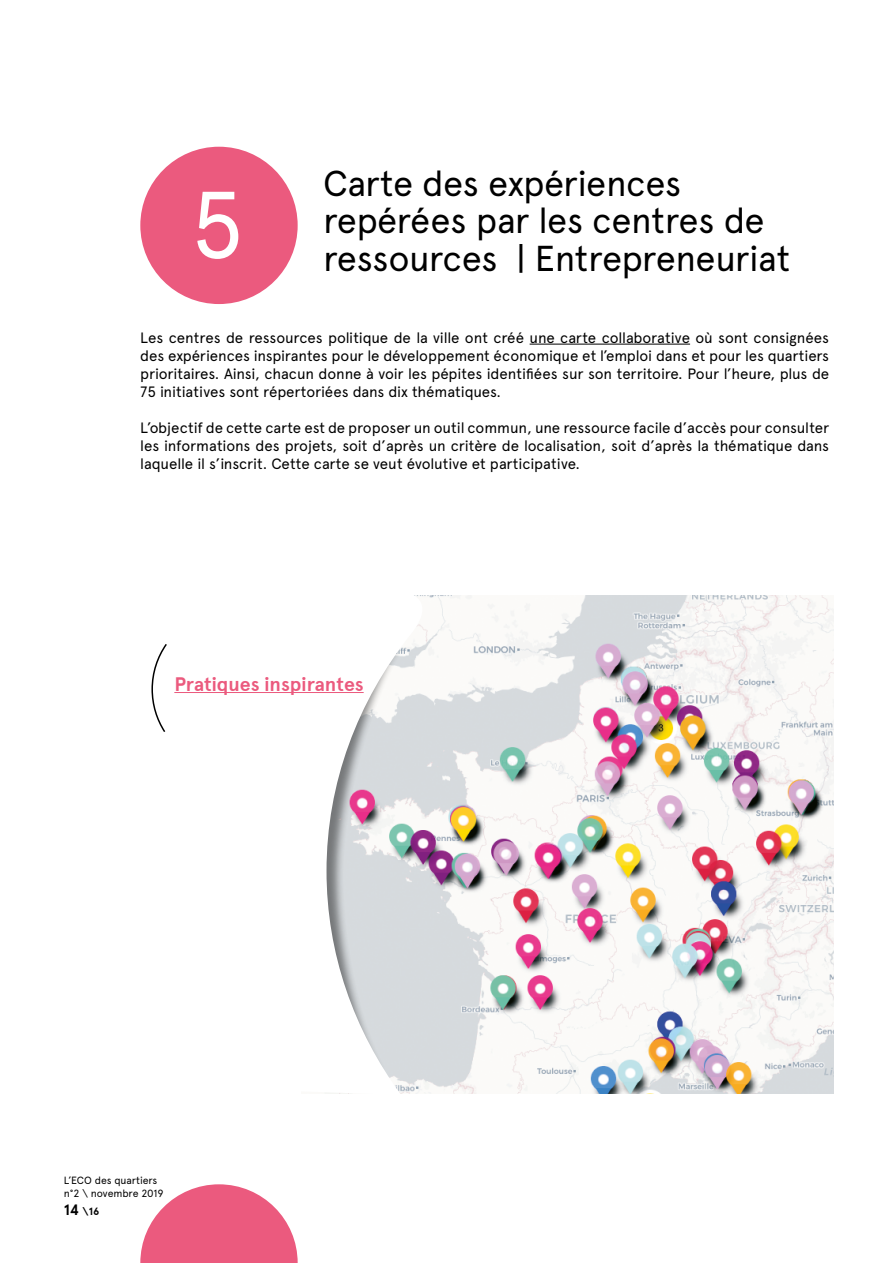
<style>
.page{position:relative;width:893px;height:1263px;background:#fff}
.page>*{position:absolute;margin:0;border:0;box-sizing:border-box;transform-origin:0 0}
.t1{font:94.8px "Apercu Pro";color:#fff}
.t2{font:36px/37.5px "Apercu Pro";letter-spacing:-.02em;color:#000}
.t3{font:700 19.5px "Apercu Pro";color:#eb5a7e}
.t4{font:15px/18px "Apercu Pro";letter-spacing:-.005em;color:#000;text-align:justify}
.t5{font:10.5px/12.6px "Apercu Pro";letter-spacing:-.015em;color:#000}
.t6{font:700 10.5px "Apercu Pro";color:#000}
.s1{font-size:15px}
</style>
<div class="page">
<img style="left:496px;top:596px;width:337px;height:497px">
<svg style="left:325px;top:595px;width:171px;height:499px"></svg>
<svg style="left:151px;top:644px;width:16px;height:88px"></svg>
<svg style="left:140px;top:1184px;width:158px;height:79px"></svg>
<hr style="left:530px;top:344px;width:160px;height:1px;background:#000">
<hr style="left:174px;top:692px;width:190px;height:1px;background:#eb5a7e">
<div style="left:140px;top:147px;width:158px;height:157px;background:#eb5a7e;border-radius:50%"></div>
<h1 class="t1" style="left:190px;top:154px;width:56px">5</h1>
<h2 class="t2" style="left:323px;top:162px;width:469px">Carte des expériences repérées par les centres de ressources | Entrepreneuriat</h2>
<p class="t4" style="left:140px;top:327px;width:690px">Les centres de ressources politique de la ville ont créé une carte collaborative où sont consignées des expériences inspirantes pour le développement économique et l’emploi dans et pour les quartiers prioritaires. Ainsi, chacun donne à voir les pépites identifiées sur son territoire. Pour l’heure, plus de 75 initiatives sont répertoriées dans dix thématiques.</p>
<p class="t4" style="left:140px;top:417px;width:690px">L’objectif de cette carte est de proposer un outil commun, une ressource facile d’accès pour consulter les informations des projets, soit d’après un critère de localisation, soit d’après la thématique dans laquelle il s’inscrit. Cette carte se veut évolutive et participative.</p>
<h3 class="t3" style="left:174px;top:672px;width:191px">Pratiques inspirantes</h3>
<p class="t5" style="left:64px;top:1173px;width:101px">L’ECO des quartiers n°2 \ novembre 2019</p>
<p class="t6" style="left:64px;top:1205px;width:37px"><span class="s1">14</span> \16</p>
</div>
